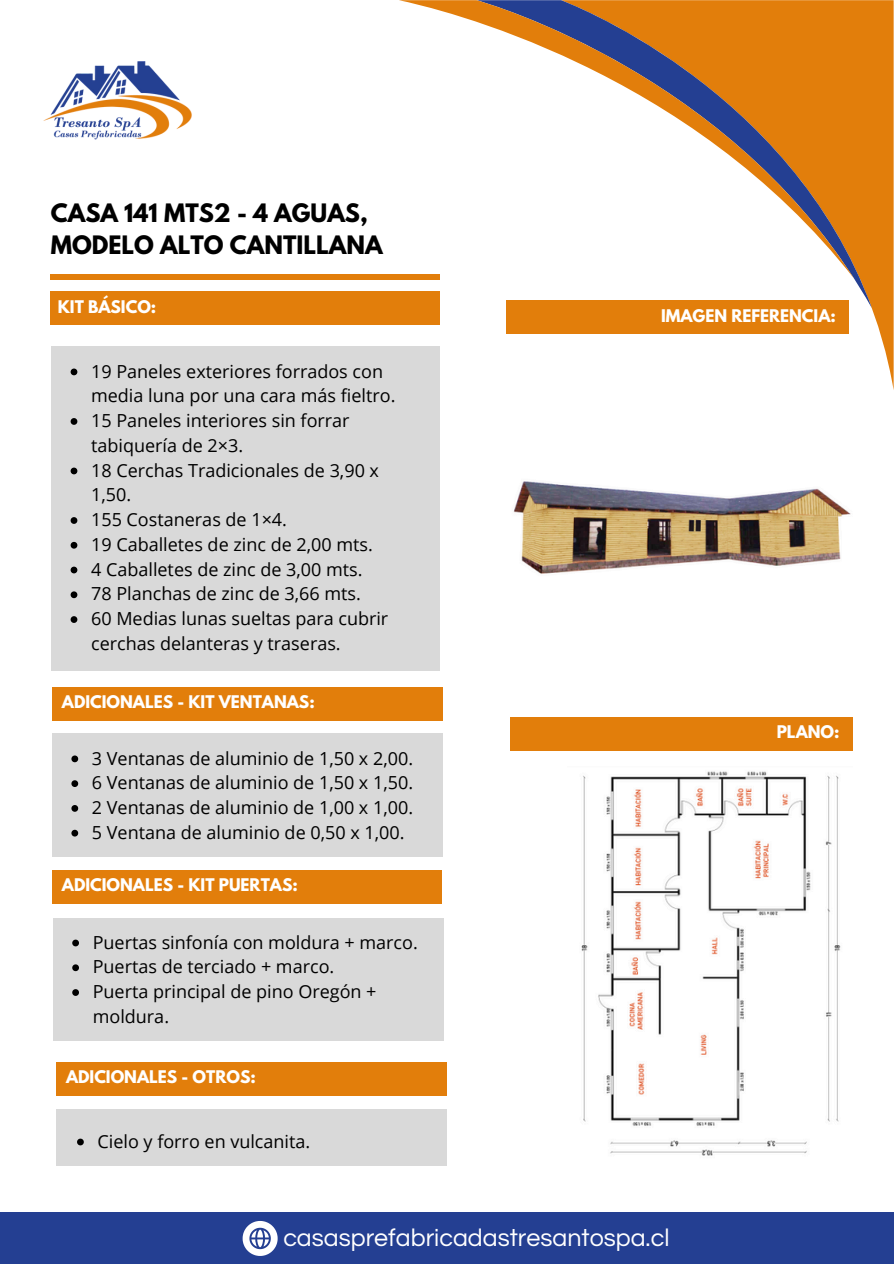
<style>
.page{position:relative;width:894px;height:1264px;background:#fff}
.page>*{position:absolute;margin:0;border:0;box-sizing:border-box;transform-origin:0 0}
.t1{font:25.05px "Questrial";color:#fff}
.t2{font:700 22.5px/31.5px "League Spartan";color:#000}
.t3{font:18px/24.8px "Open Sans";color:#000}
.t4{font:700 15.45px "League Spartan";color:#fff}
</style>
<div class="page">
<div style="left:0;top:1212px;width:893px;height:51px;background:#243f92"></div>
<svg style="left:242px;top:1221px;width:35px;height:34px"></svg>
<div style="left:51px;top:274px;width:389px;height:5px;background:#e27e0b"></div>
<div style="left:51px;top:292px;width:389px;height:33px;background:#e27e0b"></div>
<svg style="left:848px;top:0;width:44px;height:381px;fill:#e27e0b"></svg>
<svg style="left:848px;top:0;width:23px;height:308px;background:#e08721"></svg>
<svg style="left:399px;top:0;width:455px;height:279px"></svg>
<img style="left:43px;top:61px;width:149px;height:79px">
<div style="left:52px;top:346px;width:388px;height:324px;background:#d9d9d9"></div>
<div style="left:52px;top:687px;width:390px;height:34px;background:#e27e0b"></div>
<div style="left:52px;top:870px;width:389px;height:34px;background:#e27e0b"></div>
<div style="left:56px;top:1061px;width:390px;height:34px;background:#e27e0b"></div>
<div style="left:510px;top:717px;width:342px;height:33px;background:#e27e0b"></div>
<svg style="left:71px;top:368px;width:6px;height:7px"></svg>
<svg style="left:71px;top:418px;width:6px;height:7px"></svg>
<svg style="left:71px;top:467px;width:6px;height:7px"></svg>
<svg style="left:71px;top:517px;width:6px;height:7px"></svg>
<svg style="left:71px;top:542px;width:6px;height:6px"></svg>
<svg style="left:71px;top:566px;width:6px;height:7px"></svg>
<svg style="left:71px;top:591px;width:6px;height:7px"></svg>
<svg style="left:71px;top:616px;width:6px;height:7px"></svg>
<div style="left:506px;top:300px;width:342px;height:34px;background:#e27e0b"></div>
<div style="left:52px;top:733px;width:390px;height:124px;background:#d9d9d9"></div>
<div style="left:53px;top:917px;width:390px;height:123px;background:#d9d9d9"></div>
<div style="left:56px;top:1109px;width:390px;height:56px;background:#d9d9d9"></div>
<svg style="left:71px;top:755px;width:7px;height:7px"></svg>
<svg style="left:71px;top:780px;width:7px;height:7px"></svg>
<svg style="left:71px;top:805px;width:7px;height:6px"></svg>
<svg style="left:71px;top:829px;width:7px;height:7px"></svg>
<svg style="left:72px;top:939px;width:7px;height:7px"></svg>
<svg style="left:72px;top:964px;width:7px;height:7px"></svg>
<svg style="left:72px;top:989px;width:7px;height:6px"></svg>
<svg style="left:77px;top:1138px;width:7px;height:7px"></svg>
<img style="left:513px;top:481px;width:338px;height:93px">
<img style="left:581px;top:771px;width:260px;height:385px">
<p class="t2" style="left:51px;top:200px;width:333px">CASA 141 MTS2 - 4 AGUAS,<br>MODELO ALTO CANTILLANA</p>
<h2 class="t4" style="left:58px;top:299px;width:100px">KIT BÁSICO:</h2>
<p class="t3" style="left:91px;top:358px;width:306px">19 Paneles exteriores forrados con media luna por una cara más fieltro.</p>
<p class="t3" style="left:91px;top:408px;width:260px">15 Paneles interiores sin forrar tabiquería de 2×3.</p>
<p class="t3" style="left:91px;top:457px;width:289px">18 Cerchas Tradicionales de 3,90 x<br>1,50.</p>
<p class="t3" style="left:91px;top:507px;width:197px">155 Costaneras de 1×4.</p>
<p class="t3" style="left:91px;top:531px;width:283px">19 Caballetes de zinc de 2,00 mts.</p>
<p class="t3" style="left:91px;top:556px;width:273px">4 Caballetes de zinc de 3,00 mts.</p>
<p class="t3" style="left:91px;top:581px;width:271px">78 Planchas de zinc de 3,66 mts.</p>
<p class="t3" style="left:91px;top:606px;width:298px">60 Medias lunas sueltas para cubrir cerchas delanteras y traseras.</p>
<p class="t4" style="left:62px;top:694px;width:254px">ADICIONALES - KIT VENTANAS:</p>
<p class="t3" style="left:92px;top:745px;width:322px">3 Ventanas de aluminio de 1,50 x 2,00.</p>
<p class="t3" style="left:92px;top:770px;width:322px">6 Ventanas de aluminio de 1,50 x 1,50.</p>
<p class="t3" style="left:92px;top:794px;width:322px">2 Ventanas de aluminio de 1,00 x 1,00.</p>
<p class="t3" style="left:92px;top:819px;width:314px">5 Ventana de aluminio de 0,50 x 1,00.</p>
<p class="t4" style="left:62px;top:877px;width:237px">ADICIONALES - KIT PUERTAS:</p>
<p class="t3" style="left:93px;top:929px;width:326px">Puertas sinfonía con moldura + marco.</p>
<p class="t3" style="left:93px;top:954px;width:243px">Puertas de terciado + marco.</p>
<p class="t3" style="left:93px;top:978px;width:285px">Puerta principal de pino Oregón + moldura.</p>
<p class="t4" style="left:66px;top:1068px;width:191px">ADICIONALES - OTROS:</p>
<p class="t3" style="left:97px;top:1128px;width:214px">Cielo y forro en vulcanita.</p>
<p class="t4" style="left:660px;top:308px;width:176px">IMAGEN REFERENCIA:</p>
<p class="t4" style="left:776px;top:724px;width:64px">PLANO:</p>
<p class="t1" style="left:283px;top:1225px;width:387px">casasprefabricadastresantospa.cl</p>
</div>
